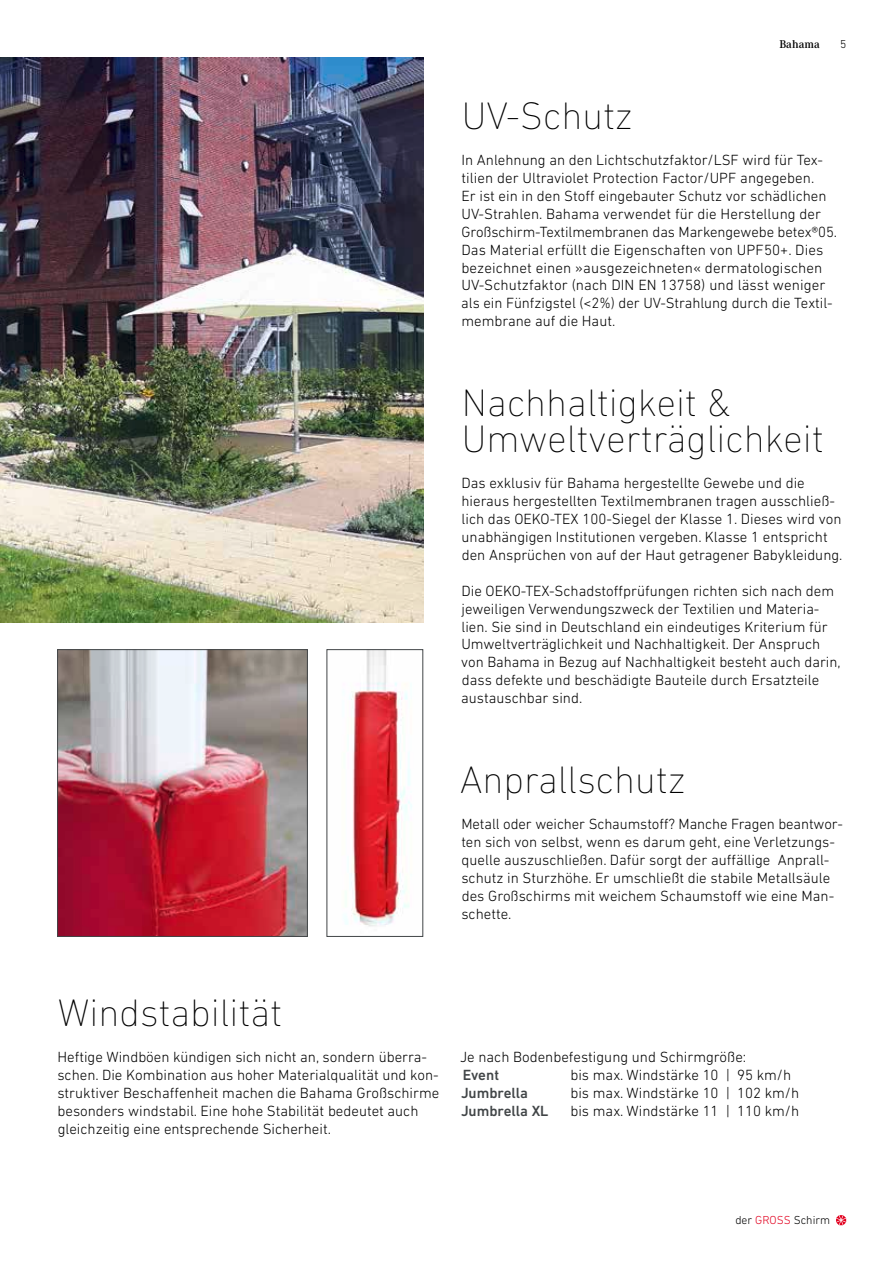
<style>
.page{position:relative;width:893px;height:1263px;background:#fff}
.page>*{position:absolute;margin:0;border:0;box-sizing:border-box;transform-origin:0 0}
.t1{font:200 39px/35.8px "DIN Next LT Pro";color:#000}
.t2{font:300 15px/18px "DIN Next LT Pro";color:#000}
.t3{font:500 15px "DIN Next LT Pro";color:#414547}
.t4{font:300 11.85px "DIN Next LT Pro";color:#000}
.t5{font:600 11.7px "Corporate A";color:#000}
.t6{font:300 11.7px "DIN Next LT Pro";color:#000}
.s1{color:#e2001f}
</style>
<div class="page">
<img style="left:0;top:57px;width:423px;height:566px">
<img style="left:344px;top:651px;width:68px;height:276px">
<div style="left:327px;top:649px;width:96px;height:288px;border:1px solid #414547"></div>
<img style="left:59px;top:651px;width:247px;height:284px">
<div style="left:57px;top:649px;width:251px;height:288px;border:1px solid #414547"></div>
<svg style="left:836px;top:1215px;width:10px;height:10px"></svg>
<p class="t5" style="left:779px;top:37px;width:42px">Bahama</p>
<p class="t6" style="left:840px;top:37px;width:8px">5</p>
<h1 class="t1" style="left:462px;top:97px;width:173px">UV-Schutz</h1>
<p class="t2" style="left:461px;top:151px;width:377px">In Anlehnung an den Lichtschutzfaktor/LSF wird für Tex&shy;tilien der Ultraviolet Protection Factor/UPF angegeben.<br>Er ist ein in den Stoff eingebauter Schutz vor schädlichen UV-Strahlen. Bahama verwendet für die Herstellung der Großschirm-Textilmembranen das Markengewebe betex®05.<br>Das Material erfüllt die Eigenschaften von UPF50+. Dies bezeichnet einen »ausgezeichneten« dermatologischen UV-Schutzfaktor (nach DIN EN 13758) und lässt weniger als ein Fünfzigstel (&lt;2%) der UV-Strahlung durch die Textil&shy;membrane auf die Haut.</p>
<h1 class="t1" style="left:462px;top:385px;width:363px">Nachhaltigkeit &amp;<br>Umweltverträglichkeit</h1>
<p class="t2" style="left:461px;top:474px;width:383px">Das exklusiv für Bahama hergestellte Gewebe und die hieraus hergestellten Textilmembranen tragen ausschließ&shy;lich das OEKO-TEX 100-Siegel der Klasse 1. Dieses wird von unabhängigen Institutionen vergeben. Klasse 1 entspricht den Ansprüchen von auf der Haut getragener Babykleidung.</p>
<p class="t2" style="left:461px;top:581px;width:381px">Die OEKO-TEX-Schadstoffprüfungen richten sich nach dem jeweiligen Verwendungszweck der Textilien und Materia&shy;lien. Sie sind in Deutschland ein eindeutiges Kriterium für Umweltverträglichkeit und Nachhaltigkeit. Der Anspruch von Bahama in Bezug auf Nachhaltigkeit besteht auch darin, dass defekte und beschädigte Bauteile durch Ersatzteile austauschbar sind.</p>
<h1 class="t1" style="left:460px;top:761px;width:228px">Anprallschutz</h1>
<p class="t2" style="left:461px;top:815px;width:382px">Metall oder weicher Schaumstoff? Manche Fragen beantwor&shy;ten sich von selbst, wenn es darum geht, eine Verletzungs&shy;quelle auszuschließen. Dafür sorgt der auffällige Anprall&shy;schutz in Sturzhöhe. Er umschließt die stabile Metallsäule des Großschirms mit weichem Schaumstoff wie eine Man&shy;schette.</p>
<h1 class="t1" style="left:58px;top:995px;width:226px">Windstabilität</h1>
<p class="t2" style="left:57px;top:1048px;width:383px">Heftige Windböen kündigen sich nicht an, sondern überra&shy;schen. Die Kombination aus hoher Materialqualität und kon&shy;struktiver Beschaffenheit machen die Bahama Großschirme besonders windstabil. Eine hohe Stabilität bedeutet auch gleichzeitig eine entsprechende Sicherheit.</p>
<p class="t2" style="left:460px;top:1048px;width:288px">Je nach Bodenbefestigung und Schirmgröße:</p>
<p class="t3" style="left:463px;top:1066px;width:38px">Event</p>
<p class="t2" style="left:570px;top:1066px;width:222px">bis max. Windstärke 10 | 95 km/h</p>
<p class="t3" style="left:461px;top:1084px;width:69px">Jumbrella</p>
<p class="t2" style="left:570px;top:1084px;width:230px">bis max. Windstärke 10 | 102 km/h</p>
<p class="t3" style="left:461px;top:1102px;width:89px">Jumbrella XL</p>
<p class="t2" style="left:570px;top:1102px;width:230px">bis max. Windstärke 11 | 110 km/h</p>
<p class="t4" style="left:735px;top:1213px;width:96px">der <span class="s1">GROSS</span> Schirm</p>
</div>
